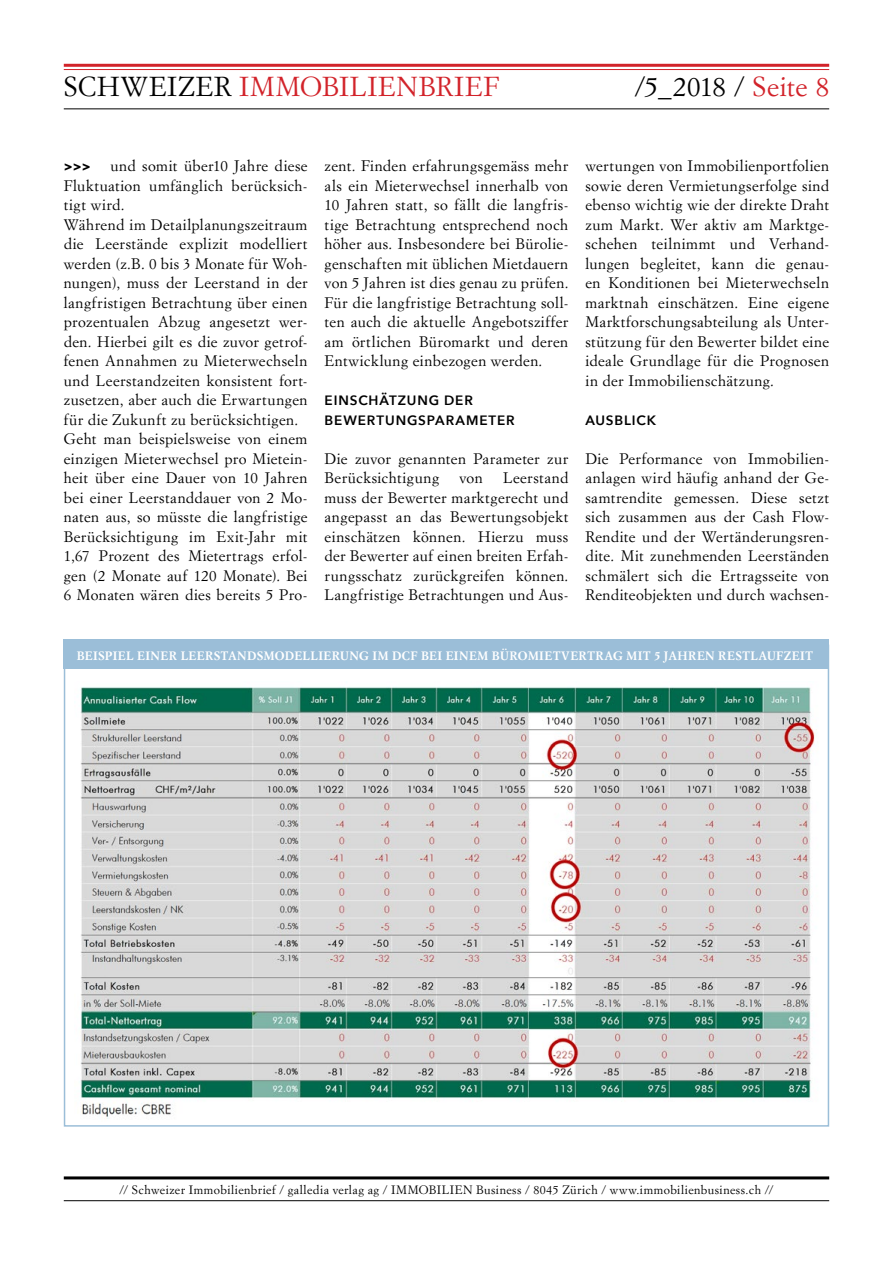
<style>
.page{position:relative;width:893px;height:1263px;background:#fff}
.page>*{position:absolute;margin:0;border:0;box-sizing:border-box;transform-origin:0 0}
.t1{font:27px "Simoncini Garamond Std";letter-spacing:.03em;color:#d2232a}
.t2{font:27px "Simoncini Garamond Std";letter-spacing:.005em;color:#000}
.t3{font:15px/19.5px "Simoncini Garamond Std";letter-spacing:.03em;color:#000;text-align:justify}
.t4{font:600 13.5px/19.5px "Avenir Next";letter-spacing:.065em;color:#000}
.t5{font:700 13.5px "Avenir Next";color:#000}
.t6{font:12px "Simoncini Garamond Std";letter-spacing:.04em;color:#000}
.t7{font:700 12px "Simoncini Garamond Std";letter-spacing:.025em;color:#fff}
.s1{color:#000}
.s2{color:#d2232a}
</style>
<div class="page">
<hr style="left:64px;top:1176px;width:765px;height:3px;background:#000">
<hr style="left:64px;top:1200px;width:765px;height:1px;background:#000">
<hr style="left:64px;top:64px;width:765px;height:3px;background:#d2232a">
<hr style="left:64px;top:69px;width:765px;height:1px;background:#d2232a">
<hr style="left:64px;top:108px;width:765px;height:1px;background:#000">
<img style="left:80px;top:686px;width:737px;height:433px">
<div style="left:64px;top:639px;width:765px;height:30px;background:#9bbed8"></div>
<h1 class="t1" style="left:64px;top:70px;width:437px"><span class="s1">SCHWEIZER</span> IMMOBILIENBRIEF</h1>
<h1 class="t2" style="left:635px;top:70px;width:196px">/5_2018 / <span class="s2">Seite 8</span></h1>
<p class="t3" style="left:64px;top:156px;width:245px;text-align:left;text-indent:47px">und somit über10 Jahre diese Fluktuation umfänglich berücksich&shy;tigt wird.<br>Während im Detailplanungszeitraum die Leerstände explizit modelliert werden (z.B. 0 bis 3 Monate für Woh&shy;nungen), muss der Leerstand in der langfristigen Betrachtung über einen prozentualen Abzug angesetzt wer&shy;den. Hierbei gilt es die zuvor getrof&shy;fenen Annahmen zu Mieterwechseln und Leerstandzeiten konsistent fort&shy;zusetzen, aber auch die Erwartungen für die Zukunft zu berücksichtigen.<br>Geht man beispielsweise von einem einzigen Mieterwechsel pro Mietein&shy;heit über eine Dauer von 10 Jahren bei einer Leerstanddauer von 2 Mo&shy;naten aus, so müsste die langfristige Berücksichtigung im Exit-Jahr mit 1,67 Prozent des Mietertrags erfol&shy;gen (2 Monate auf 120 Monate). Bei 6 Monaten wären dies bereits 5 Pro-</p>
<p class="t3" style="left:325px;top:156px;width:245px">zent. Finden erfahrungsgemäss mehr als ein Mieterwechsel innerhalb von 10 Jahren statt, so fällt die langfris&shy;tige Betrachtung entsprechend noch höher aus. Insbesondere bei Bürolie&shy;genschaften mit üblichen Mietdauern von 5 Jahren ist dies genau zu prüfen.<br>Für die langfristige Betrachtung soll&shy;ten auch die aktuelle Angebotsziffer am örtlichen Büromarkt und deren Entwicklung einbezogen werden.</p>
<p class="t5" style="left:64px;top:155px;width:28px">&gt;&gt;&gt;</p>
<p class="t4" style="left:325px;top:390px;width:192px">EINSCHÄTZUNG DER<br>BEWERTUNGSPARAMETER</p>
<p class="t3" style="left:325px;top:448px;width:245px">Die zuvor genannten Parameter zur<br>Berücksichtigung</p>
<p class="t3" style="left:325px;top:468px;width:245px;text-indent:178px">Leerstand muss der Bewerter marktgerecht und angepasst an das Bewertungsobjekt einschätzen können. Hierzu muss der Bewerter auf einen breiten Erfah&shy;rungsschatz zurückgreifen können.<br>Langfristige Betrachtungen und Aus-</p>
<p class="t3" style="left:459px;top:468px;width:25px">von</p>
<p class="t3" style="left:585px;top:156px;width:245px">wertungen von Immobilienportfolien sowie deren Vermietungserfolge sind ebenso wichtig wie der direkte Draht zum Markt. Wer aktiv am Marktge&shy;schehen teilnimmt und Verhand&shy;lungen begleitet, kann die genau&shy;en Konditionen bei Mieterwechseln marktnah einschätzen. Eine eigene Marktforschungsabteilung als Unter&shy;stützung für den Bewerter bildet eine ideale Grundlage für die Prognosen in der Immobilienschätzung.</p>
<p class="t4" style="left:585px;top:410px;width:72px">AUSBLICK</p>
<p class="t3" style="left:585px;top:448px;width:245px">Die Performance von Immobilien&shy;anlagen wird häufig anhand der Ge&shy;samtrendite gemessen. Diese setzt sich zusammen aus der Cash Flow-Rendite und der Wertänderungsren&shy;dite. Mit zunehmenden Leerständen schmälert sich die Ertragsseite von Renditeobjekten und durch wachsen-</p>
<p class="t7" style="left:77px;top:649px;width:738px">BEISPIEL EINER LEERSTANDSMODELLIERUNG IM DCF BEI EINEM BÜROMIETVERTRAG MIT 5 JAHREN RESTLAUFZEIT</p>
<p class="t6" style="left:120px;top:1183px;width:655px">// Schweizer Immobilienbrief / galledia verlag ag / IMMOBILIEN Business / 8045 Zürich / www.immobilienbusiness.ch //</p>
</div>
